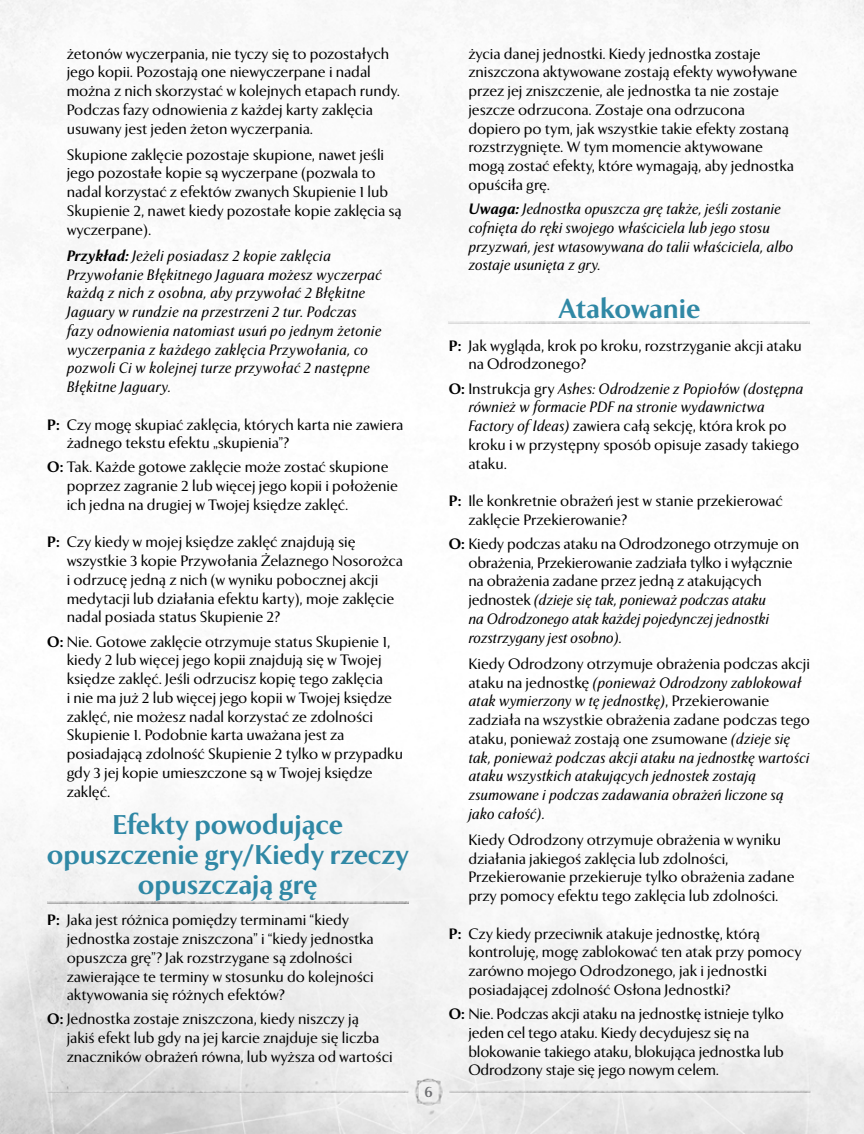
<style>
.page{position:relative;width:864px;height:1134px;background:#fff}
.page>*{position:absolute;margin:0;border:0;box-sizing:border-box;transform-origin:0 0}
.t1{font:800 27px/30px "Exemplar Pro";color:#3088a5;text-align:center}
.t2{font:15px/18.8px "Exemplar Pro";color:#000}
.t3{font:italic 15px/18.8px "Exemplar Pro";color:#000}
.t4{font:700 15px "Exemplar Pro";color:#6d6e71}
.s1{font-weight:800}
.s2{font-style:italic}
.s3{font-style:normal}
</style>
<div class="page">
<img style="left:0;top:0;width:864px;height:1134px">
<img style="left:449px;top:322px;width:361px;height:1px">
<img style="left:47px;top:902px;width:361px;height:2px">
<p class="t2" style="left:67px;top:44px;width:335px">żetonów wyczerpania, nie tyczy się to pozostałych jego kopii. Pozostają one niewyczerpane i nadal można z nich skorzystać w kolejnych etapach rundy.<br>Podczas fazy odnowienia z każdej karty zaklęcia usuwany jest jeden żeton wyczerpania.</p>
<p class="t2" style="left:67px;top:145px;width:337px">Skupione zaklęcie pozostaje skupione, nawet jeśli jego pozostałe kopie są wyczerpane (pozwala to nadal korzystać z efektów zwanych Skupienie 1 lub Skupienie 2, nawet kiedy pozostałe kopie zaklęcia są wyczerpane).</p>
<p class="t3" style="left:67px;top:246px;width:317px"><span class="s1">Przykład:</span> Jeżeli posiadasz 2 kopie zaklęcia Przywołanie Błękitnego Jaguara możesz wyczerpać każdą z nich z osobna, aby przywołać 2 Błękitne Jaguary w rundzie na przestrzeni 2 tur. Podczas fazy odnowienia natomiast usuń po jednym żetonie wyczerpania z każdego zaklęcia Przywołania, co pozwoli Ci w kolejnej turze przywołać 2 następne Błękitne Jaguary.</p>
<p class="t2" style="left:67px;top:415px;width:338px;text-indent:-19px"><span class="s1">P:</span> Czy mogę skupiać zaklęcia, których karta nie zawiera żadnego tekstu efektu „skupienia”?</p>
<p class="t2" style="left:67px;top:458px;width:333px;text-indent:-19px"><span class="s1">O:</span> Tak. Każde gotowe zaklęcie może zostać skupione poprzez zagranie 2 lub więcej jego kopii i położenie ich jedna na drugiej w Twojej księdze zaklęć.</p>
<p class="t2" style="left:67px;top:533px;width:338px;text-indent:-19px"><span class="s1">P:</span> Czy kiedy w mojej księdze zaklęć znajdują się wszystkie 3 kopie Przywołania Żelaznego Nosorożca i odrzucę jedną z nich (w wyniku pobocznej akcji medytacji lub działania efektu karty), moje zaklęcie nadal posiada status Skupienie 2?</p>
<p class="t2" style="left:67px;top:632px;width:338px;text-indent:-19px"><span class="s1">O:</span> Nie. Gotowe zaklęcie otrzymuje status Skupienie 1, kiedy 2 lub więcej jego kopii znajdują się w Twojej księdze zaklęć. Jeśli odrzucisz kopię tego zaklęcia<br>i nie ma już 2 lub więcej jego kopii w Twojej księdze zaklęć, nie możesz nadal korzystać ze zdolności Skupienie 1. Podobnie karta uważana jest za posiadającą zdolność Skupienie 2 tylko w przypadku gdy 3 jej kopie umieszczone są w Twojej księdze zaklęć.</p>
<h1 class="t1" style="left:47px;top:810px;width:364px">Efekty powodujące opuszczenie gry/Kiedy rzeczy opuszczają grę</h1>
<p class="t2" style="left:67px;top:911px;width:309px;text-indent:-19px"><span class="s1">P:</span> Jaka jest różnica pomiędzy terminami “kiedy jednostka zostaje zniszczona” i “kiedy jednostka opuszcza grę”? Jak rozstrzygane są zdolności zawierające te terminy w stosunku do kolejności aktywowania się różnych efektów?</p>
<p class="t2" style="left:67px;top:1010px;width:327px;text-indent:-19px"><span class="s1">O:</span> Jednostka zostaje zniszczona, kiedy niszczy ją<br>jakiś efekt lub gdy na jej karcie znajduje się liczba znaczników obrażeń równa, lub wyższa od wartości</p>
<p class="t4" style="left:424px;top:1083px;width:10px">6</p>
<p class="t2" style="left:468px;top:44px;width:330px">życia danej jednostki. Kiedy jednostka zostaje zniszczona aktywowane zostają efekty wywoływane przez jej zniszczenie, ale jednostka ta nie zostaje jeszcze odrzucona. Zostaje ona odrzucona dopiero po tym, jak wszystkie takie efekty zostaną rozstrzygnięte. W tym momencie aktywowane mogą zostać efekty, które wymagają, aby jednostka opuściła grę.</p>
<p class="t3" style="left:468px;top:200px;width:327px"><span class="s1">Uwaga:</span> Jednostka opuszcza grę także, jeśli zostanie cofnięta do ręki swojego właściciela lub jego stosu przyzwań, jest wtasowywana do talii właściciela, albo zostaje usunięta z gry.</p>
<h1 class="t1" style="left:558px;top:293px;width:144px">Atakowanie</h1>
<p class="t2" style="left:468px;top:336px;width:335px;text-indent:-20px"><span class="s1">P:</span> Jak wygląda, krok po kroku, rozstrzyganie akcji ataku na Odrodzonego?</p>
<p class="t2" style="left:468px;top:379px;width:337px;text-indent:-20px"><span class="s1">O:</span> Instrukcja gry <span class="s2">Ashes: Odrodzenie z Popiołów (dostępna również w formacie PDF na stronie wydawnictwa Factory of Ideas)</span> zawiera całą sekcję, która krok po kroku i w przystępny sposób opisuje zasady takiego ataku.</p>
<p class="t2" style="left:468px;top:492px;width:316px;text-indent:-20px"><span class="s1">P:</span> Ile konkretnie obrażeń jest w stanie przekierować zaklęcie Przekierowanie?</p>
<p class="t2" style="left:468px;top:534px;width:332px;text-indent:-20px"><span class="s1">O:</span> Kiedy podczas ataku na Odrodzonego otrzymuje on obrażenia, Przekierowanie zadziała tylko i wyłącznie na obrażenia zadane przez jedną z atakujących jednostek <span class="s2">(dzieje się tak, ponieważ podczas ataku<br>na Odrodzonego atak każdej pojedynczej jednostki rozstrzygany jest osobno).</span></p>
<p class="t3" style="left:468px;top:654px;width:343px"><span class="s3">Kiedy Odrodzony otrzymuje obrażenia podczas akcji ataku na jednostkę</span> (ponieważ Odrodzony zablokował atak wymierzony w tę jednostkę)<span class="s3">, Przekierowanie zadziała na wszystkie obrażenia zadane podczas tego ataku, ponieważ zostają one zsumowane</span> (dzieje się tak, ponieważ podczas akcji ataku na jednostkę wartości ataku wszystkich atakujących jednostek zostają zsumowane i podczas zadawania obrażeń liczone są jako całość).</p>
<p class="t2" style="left:468px;top:830px;width:328px">Kiedy Odrodzony otrzymuje obrażenia w wyniku działania jakiegoś zaklęcia lub zdolności, Przekierowanie przekieruje tylko obrażenia zadane przy pomocy efektu tego zaklęcia lub zdolności.</p>
<p class="t2" style="left:468px;top:924px;width:335px;text-indent:-20px"><span class="s1">P:</span> Czy kiedy przeciwnik atakuje jednostkę, którą kontroluję, mogę zablokować ten atak przy pomocy zarówno mojego Odrodzonego, jak i jednostki posiadającej zdolność Osłona Jednostki?</p>
<p class="t2" style="left:468px;top:1005px;width:317px;text-indent:-20px"><span class="s1">O:</span> Nie. Podczas akcji ataku na jednostkę istnieje tylko jeden cel tego ataku. Kiedy decydujesz się na blokowanie takiego ataku, blokująca jednostka lub Odrodzony staje się jego nowym celem.</p>
</div>
